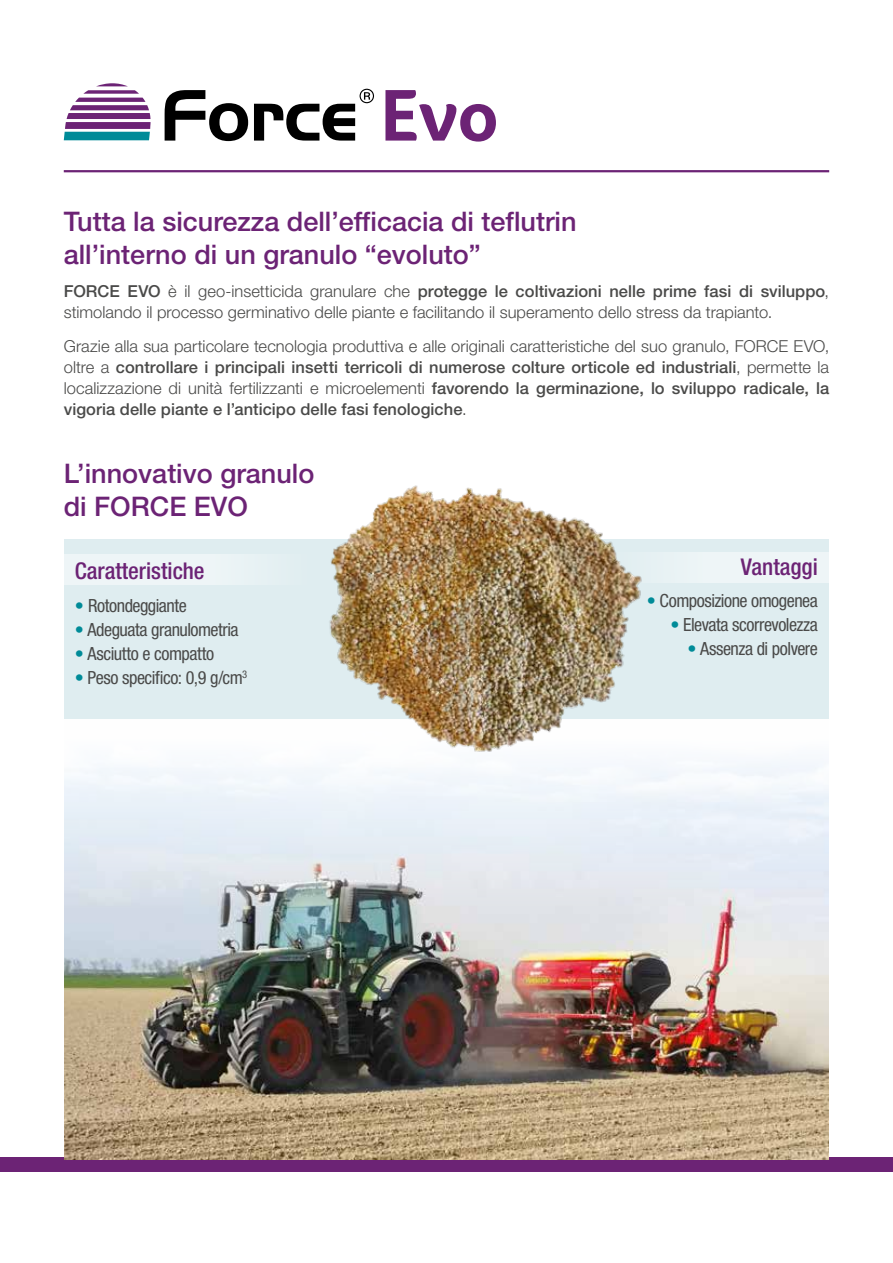
<style>
.page{position:relative;width:893px;height:1263px;background:#fff}
.page>*{position:absolute;margin:0;border:0;box-sizing:border-box;transform-origin:0 0}
.t1{font:500 27px/33px "Helvetica Neue LT Std";color:#6c2375}
.t2{font:500 condensed 23.1px "Helvetica Neue LT Std";color:#6c2375}
.t3{font:condensed 18.15px "Helvetica Neue LT Std";letter-spacing:-.025em;color:#4a4a49}
.t4{font:500 16.5px/21px "Helvetica Neue LT Std";color:#4a4a49;text-align:justify}
.t5{font:300 16.5px/21px "Helvetica Neue LT Std";color:#4a4a49}
.s1{font-weight:500}
.s2{font-weight:300}
.s3{font-stretch:normal;color:#008b98}
</style>
<div class="page">
<div style="left:0;top:1157px;width:893px;height:14px;background:#6c2375"></div>
<img style="left:64px;top:683px;width:765px;height:476px">
<div style="left:65px;top:539px;width:764px;height:180px;background:#dfedf0"></div>
<hr style="left:64px;top:170px;width:765px;height:2px;background:#6c2375">
<img style="left:320px;top:485px;width:338px;height:283px">
<div style="left:37px;top:554px;width:276px;height:31px;background:linear-gradient(to right,#f8fbfc,#e2eef1)"></div>
<svg style="left:605px;top:552px;width:224px;height:30px;fill:#eef5f7"></svg>
<svg style="left:385px;top:90px;width:111px;height:52px"></svg>
<svg style="left:165px;top:90px;width:83px;height:51px"></svg>
<svg style="left:254px;top:89px;width:120px;height:52px"></svg>
<svg style="left:64px;top:83px;width:87px;height:57px"></svg>
<h1 class="t1" style="left:64px;top:204px;width:514px">Tutta la sicurezza dell’efficacia di teflutrin all’interno di un granulo “evoluto”</h1>
<p class="t5" style="left:64px;top:281px;width:767px"><span class="s1">FORCE EVO</span> è il geo-insetticida granulare che <span class="s1">protegge le coltivazioni nelle prime fasi di sviluppo</span>, stimolando il processo germinativo delle piante e facilitando il superamento dello stress da trapianto.</p>
<p class="t4" style="left:64px;top:336px;width:767px"><span class="s2">Grazie alla sua particolare tecnologia produttiva e alle originali caratteristiche del suo granulo, FORCE EVO, oltre a</span> controllare i principali insetti terricoli di numerose colture orticole ed industriali<span class="s2">, permette la localizzazione di unità fertilizzanti e microelementi</span> favorendo la germinazione, lo sviluppo radicale, la vigoria delle piante e l’anticipo delle fasi fenologiche<span class="s2">.</span></p>
<h1 class="t1" style="left:64px;top:456px;width:252px">L’innovativo granulo di FORCE EVO</h1>
<h2 class="t2" style="left:75px;top:557px;width:131px">Caratteristiche</h2>
<p class="t3" style="left:75px;top:595px;width:113px"><span class="s3">•</span> Rotondeggiante</p>
<p class="t3" style="left:75px;top:619px;width:165px"><span class="s3">•</span> Adeguata granulometria</p>
<p class="t3" style="left:75px;top:643px;width:141px"><span class="s3">•</span> Asciutto e compatto</p>
<p class="t3" style="left:75px;top:667px;width:174px"><span class="s3">•</span> Peso specifico: 0,9 g/cm<sup>3</sup></p>
<h2 class="t2" style="left:741px;top:553px;width:78px">Vantaggi</h2>
<p class="t3" style="left:647px;top:590px;width:172px"><span class="s3">•</span> Composizione omogenea</p>
<p class="t3" style="left:670px;top:614px;width:149px"><span class="s3">•</span> Elevata scorrevolezza</p>
<p class="t3" style="left:687px;top:638px;width:132px"><span class="s3">•</span> Assenza di polvere</p>
</div>
